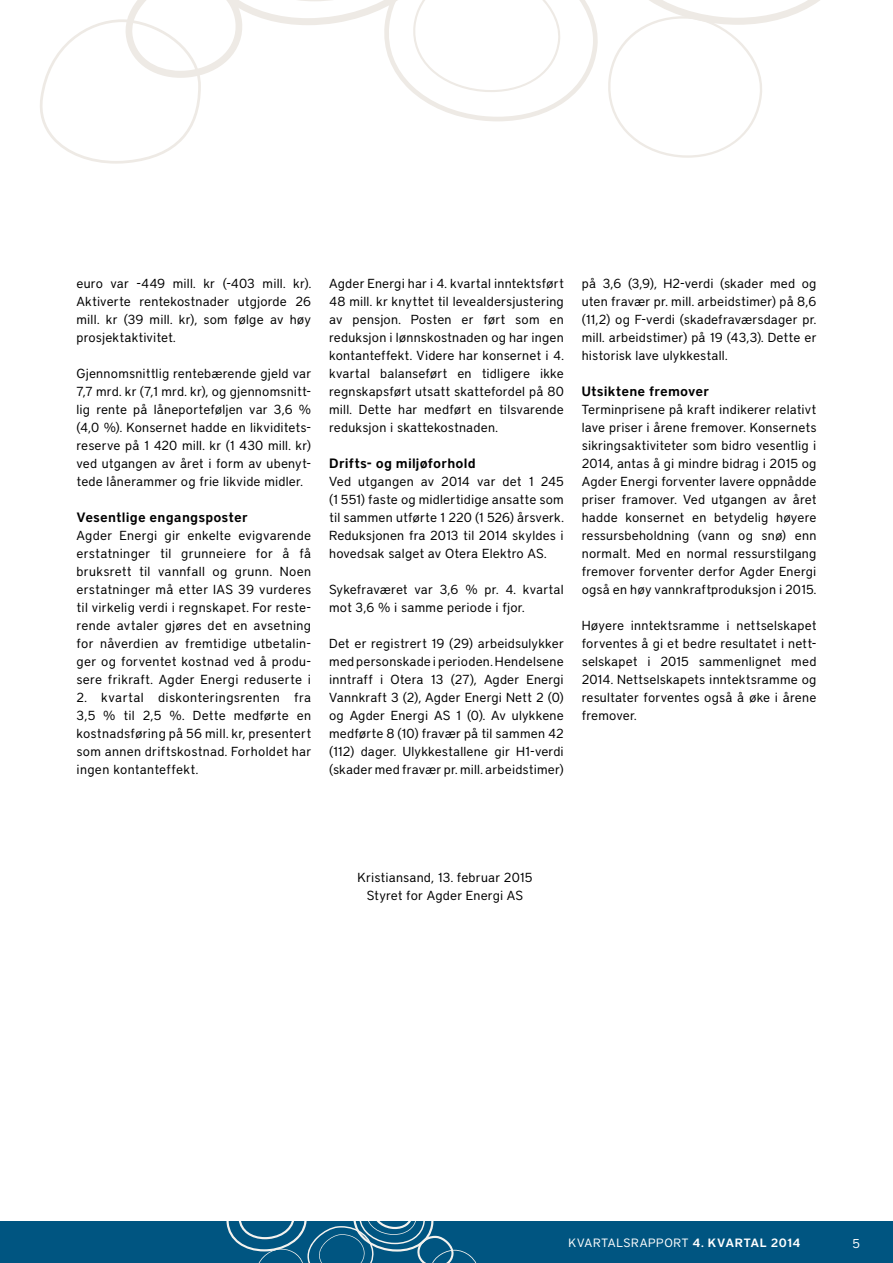
<style>
.page{position:relative;width:893px;height:1263px;background:#fff}
.page>*{position:absolute;margin:0;border:0;box-sizing:border-box;transform-origin:0 0}
.t1{font:600 13.5px "District";letter-spacing:.015em;color:#000}
.t2{font:13.05px/18px "District";letter-spacing:.015em;color:#000;text-align:justify}
.t3{font:12.75px "District";color:#fff}
.t4{font:12px "District";letter-spacing:.06em;color:#fff}
.s1{font-weight:600}
</style>
<div class="page">
<svg style="left:40px;top:0;width:780px;height:164px"></svg>
<div style="left:0;top:1221px;width:893px;height:42px;background:#005581"></div>
<svg style="left:226px;top:1221px;width:251px;height:42px"></svg>
<p class="t2" style="left:77px;top:274px;width:236px">euro var -449 mill. kr (-403 mill. kr).<br>Aktiverte rentekostnader utgjorde 26 mill. kr (39 mill. kr), som følge av høy prosjektaktivitet.</p>
<p class="t2" style="left:77px;top:364px;width:236px">Gjennomsnittlig rentebærende gjeld var 7,7 mrd. kr (7,1 mrd. kr), og gjennomsnitt&shy;lig rente på låneporteføljen var 3,6 % (4,0 %). Konsernet hadde en likviditets&shy;reserve på 1 420 mill. kr (1 430 mill. kr) ved utgangen av året i form av ubenyt&shy;tede lånerammer og frie likvide midler.</p>
<p class="t1" style="left:77px;top:509px;width:173px">Vesentlige engangsposter</p>
<p class="t2" style="left:77px;top:526px;width:236px">Agder Energi gir enkelte evigvarende erstatninger til grunneiere for å få bruksrett til vannfall og grunn. Noen erstatninger må etter IAS 39 vurderes til virkelig verdi i regnskapet. For reste&shy;rende avtaler gjøres det en avsetning for nåverdien av fremtidige utbetalin&shy;ger og forventet kostnad ved å produ&shy;sere frikraft. Agder Energi reduserte i</p>
<p class="t2" style="left:77px;top:688px;width:236px">2. kvartal diskonteringsrenten fra 3,5 % til 2,5 %. Dette medførte en kostnadsføring på 56 mill. kr, presentert som annen driftskostnad. Forholdet har ingen kontanteffekt.</p>
<p class="t2" style="left:329px;top:274px;width:236px">Agder Energi har i 4. kvartal inntektsført 48 mill. kr knyttet til levealdersjustering av pensjon. Posten er ført som en reduksjon i lønnskostnaden og har ingen kontanteffekt. Videre har konsernet i 4. kvartal balanseført en tidligere ikke regnskapsført utsatt skattefordel på 80 mill. Dette har medført en tilsvarende reduksjon i skattekostnaden.</p>
<p class="t1" style="left:329px;top:455px;width:148px">Drifts- og miljøforhold</p>
<p class="t2" style="left:329px;top:472px;width:236px">Ved utgangen av 2014 var det 1 245 (1 551) faste og midlertidige ansatte som til sammen utførte 1 220 (1 526) årsverk.<br>Reduksjonen fra 2013 til 2014 skyldes i hovedsak salget av Otera Elektro AS.</p>
<p class="t2" style="left:329px;top:580px;width:236px">Sykefraværet var 3,6 % pr. 4. kvartal mot 3,6 % i samme periode i fjor.</p>
<p class="t2" style="left:329px;top:634px;width:236px">Det er registrert 19 (29) arbeidsulykker med personskade i perioden. Hendelsene inntraff i Otera 13 (27), Agder Energi Vannkraft 3 (2), Agder Energi Nett 2 (0) og Agder Energi AS 1 (0). Av ulykkene medførte 8 (10) fravær på til sammen 42 (112) dager. Ulykkestallene gir H1-verdi (skader med fravær pr. mill. arbeidstimer)</p>
<p class="t2" style="left:582px;top:274px;width:236px">på 3,6 (3,9), H2-verdi (skader med og uten fravær pr. mill. arbeidstimer) på 8,6 (11,2) og F-verdi (skadefraværsdager pr. mill. arbeidstimer) på 19 (43,3). Dette er historisk lave ulykkestall.</p>
<p class="t1" style="left:582px;top:383px;width:129px">Utsiktene fremover</p>
<p class="t2" style="left:582px;top:400px;width:236px">Terminprisene på kraft indikerer relativt lave priser i årene fremover. Konsernets sikringsaktiviteter som bidro vesentlig i 2014, antas å gi mindre bidrag i 2015 og Agder Energi forventer lavere oppnådde priser framover. Ved utgangen av året hadde konsernet en betydelig høyere ressursbeholdning (vann og snø) enn normalt. Med en normal ressurstilgang fremover forventer derfor Agder Energi også en høy vannkraftproduksjon i 2015.</p>
<p class="t2" style="left:582px;top:616px;width:236px">Høyere inntektsramme i nettselskapet forventes å gi et bedre resultatet i nett&shy;selskapet i 2015 sammenlignet med 2014. Nettselskapets inntektsramme og resultater forventes også å øke i årene fremover.</p>
<p class="t2" style="left:357px;top:868px;width:176px;text-align:center">Kristiansand, 13. februar 2015<br>Styret for Agder Energi AS</p>
<p class="t4" style="left:568px;top:1236px;width:234px">KVARTALSRAPPORT <span class="s1">4. KVARTAL 2014</span></p>
<p class="t3" style="left:852px;top:1236px;width:9px">5</p>
</div>
